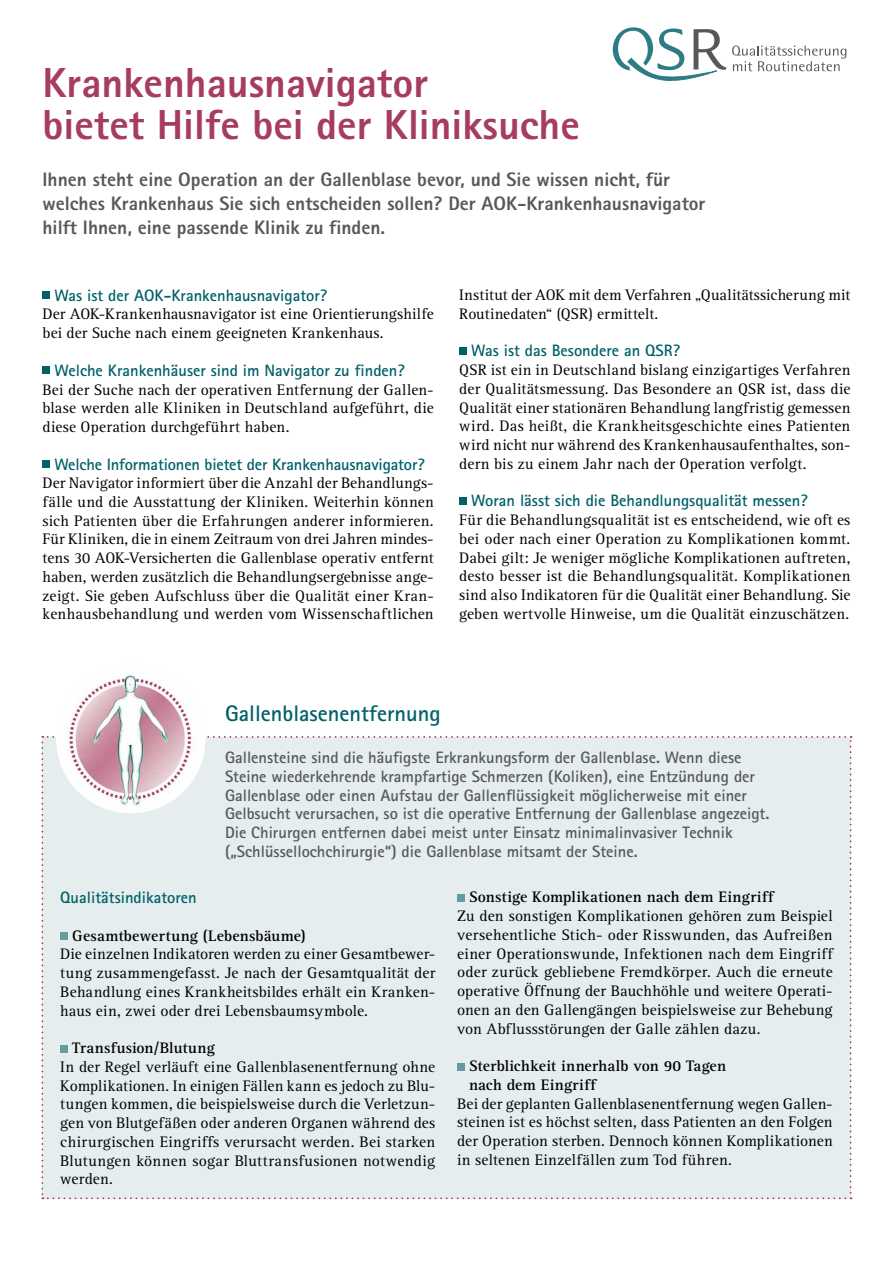
<style>
.page{position:relative;width:893px;height:1263px;background:#fff}
.page>*{position:absolute;margin:0;border:0;box-sizing:border-box;transform-origin:0 0}
.t1{font:800 42px/42px "Rotis Sans Serif Pro";color:#a73c61}
.t2{font:700 22.5px "Rotis Sans Serif Pro";color:#006169}
.t3{font:800 19.5px/24px "Rotis Sans Serif Pro";color:#58585a}
.t4{font:700 16.5px/18.8px "Rotis Sans Serif Pro";color:#58585a}
.t5{font:700 16.5px "Rotis Sans Serif Pro";color:#006169}
.t6{font:15.75px/18.8px "Rotis Serif Pro";letter-spacing:.01em;color:#000;text-align:justify}
.t7{font:700 15.75px/18.8px "Rotis Serif Pro";letter-spacing:.01em;color:#000}
</style>
<div class="page">
<svg style="left:612px;top:27px;width:235px;height:54px"></svg>
<div style="left:43px;top:292px;width:7px;height:7px;background:#006169"></div>
<div style="left:43px;top:367px;width:7px;height:7px;background:#006169"></div>
<div style="left:43px;top:460px;width:7px;height:7px;background:#006169"></div>
<div style="left:459px;top:347px;width:7px;height:7px;background:#006169"></div>
<div style="left:459px;top:497px;width:7px;height:7px;background:#006169"></div>
<div style="left:41px;top:736px;width:811px;height:463px;background:#e5edee"></div>
<img style="left:56px;top:664px;width:150px;height:149px;border-radius:75px">
<h1 class="t1" style="left:43px;top:62px;width:539px">Krankenhausnavigator<br>bietet Hilfe bei der Kliniksuche</h1>
<p class="t3" style="left:43px;top:167px;width:664px">Ihnen steht eine Operation an der Gallenblase bevor, und Sie wissen nicht, für welches Krankenhaus Sie sich entscheiden sollen? Der AOK-Krankenhausnavigator hilft Ihnen, eine passende Klinik zu finden.</p>
<p class="t5" style="left:54px;top:285px;width:274px">Was ist der AOK-Krankenhausnavigator?</p>
<p class="t6" style="left:43px;top:305px;width:393px">Der AOK-Krankenhausnavigator ist eine Orientierungshilfe bei der Suche nach einem geeigneten Krankenhaus.</p>
<p class="t5" style="left:54px;top:360px;width:352px">Welche Krankenhäuser sind im Navigator zu finden?</p>
<p class="t6" style="left:43px;top:380px;width:393px">Bei der Suche nach der operativen Entfernung der Gallen&shy;blase werden alle Kliniken in Deutschland aufgeführt, die diese Operation durchgeführt haben.</p>
<p class="t5" style="left:54px;top:453px;width:372px">Welche Informationen bietet der Krankenhausnavigator?</p>
<p class="t6" style="left:43px;top:474px;width:393px">Der Navigator informiert über die Anzahl der Behandlungs&shy;fälle und die Ausstattung der Kliniken. Weiterhin können sich Patienten über die Erfahrungen anderer informieren.<br>Für Kliniken, die in einem Zeitraum von drei Jahren mindes&shy;tens 30 AOK-Versicherten die Gallenblase operativ entfernt haben, werden zusätzlich die Behandlungsergebnisse ange&shy;zeigt. Sie geben Aufschluss über die Qualität einer Kran&shy;kenhausbehandlung und werden vom Wissenschaftlichen</p>
<p class="t6" style="left:459px;top:285px;width:393px">Institut der AOK mit dem Verfahren „Qualitätssicherung mit<br>Routinedaten“ (QSR) ermittelt.</p>
<p class="t5" style="left:471px;top:340px;width:210px">Was ist das Besondere an QSR?</p>
<p class="t6" style="left:459px;top:360px;width:393px">QSR ist ein in Deutschland bislang einzigartiges Verfahren der Qualitätsmessung. Das Besondere an QSR ist, dass die Qualität einer stationären Behandlung langfristig gemessen wird. Das heißt, die Krankheitsgeschichte eines Patienten wird nicht nur während des Krankenhausaufenthaltes, son&shy;dern bis zu einem Jahr nach der Operation verfolgt.</p>
<p class="t5" style="left:471px;top:490px;width:338px">Woran lässt sich die Behandlungsqualität messen?</p>
<p class="t6" style="left:459px;top:510px;width:393px">Für die Behandlungsqualität ist es entscheidend, wie oft es bei oder nach einer Operation zu Komplikationen kommt.<br>Dabei gilt: Je weniger mögliche Komplikationen auftreten, desto besser ist die Behandlungsqualität. Komplikationen sind also Indikatoren für die Qualität einer Behandlung. Sie geben wertvolle Hinweise, um die Qualität einzuschätzen.</p>
<h2 class="t2" style="left:225px;top:699px;width:217px">Gallenblasenentfernung</h2>
<p class="t4" style="left:225px;top:748px;width:546px">Gallensteine sind die häufigste Erkrankungsform der Gallenblase. Wenn diese Steine wiederkehrende krampfartige Schmerzen (Koliken), eine Entzündung der Gallenblase oder einen Aufstau der Gallenflüssigkeit möglicherweise mit einer Gelbsucht verursachen, so ist die operative Entfernung der Gallenblase angezeigt.<br>Die Chirurgen entfernen dabei meist unter Einsatz minimalinvasiver Technik („Schlüssellochchirurgie“) die Gallenblase mitsamt der Steine.</p>
<p class="t5" style="left:60px;top:887px;width:138px">Qualitätsindikatoren</p>
<p class="t7" style="left:72px;top:926px;width:235px">Gesamtbewertung (Lebensbäume)</p>
<p class="t6" style="left:60px;top:945px;width:377px">Die einzelnen Indikatoren werden zu einer Gesamtbewer&shy;tung zusammengefasst. Je nach der Gesamtqualität der Behandlung eines Krankheitsbildes erhält ein Kranken&shy;haus ein, zwei oder drei Lebensbaumsymbole.</p>
<p class="t7" style="left:72px;top:1038px;width:144px">Transfusion/Blutung</p>
<p class="t6" style="left:60px;top:1057px;width:377px">In der Regel verläuft eine Gallenblasenentfernung ohne Komplikationen. In einigen Fällen kann es jedoch zu Blu&shy;tungen kommen, die beispielsweise durch die Verletzun&shy;gen von Blutgefäßen oder anderen Organen während des chirurgischen Eingriffs verursacht werden. Bei starken Blutungen können sogar Bluttransfusionen notwendig werden.</p>
<p class="t7" style="left:469px;top:888px;width:306px">Sonstige Komplikationen nach dem Eingriff</p>
<p class="t6" style="left:457px;top:907px;width:377px">Zu den sonstigen Komplikationen gehören zum Beispiel versehentliche Stich- oder Risswunden, das Aufreißen einer Operationswunde, Infektionen nach dem Eingriff oder zurück gebliebene Fremdkörper. Auch die erneute operative Öffnung der Bauchhöhle und weitere Operati&shy;onen an den Gallengängen beispielsweise zur Behebung von Abflussstörungen der Galle zählen dazu.</p>
<p class="t7" style="left:469px;top:1056px;width:259px">Sterblichkeit innerhalb von 90 Tagen nach dem Eingriff</p>
<p class="t6" style="left:457px;top:1094px;width:377px">Bei der geplanten Gallenblasenentfernung wegen Gallen&shy;steinen ist es höchst selten, dass Patienten an den Folgen der Operation sterben. Dennoch können Komplikationen in seltenen Einzelfällen zum Tod führen.</p>
</div>
